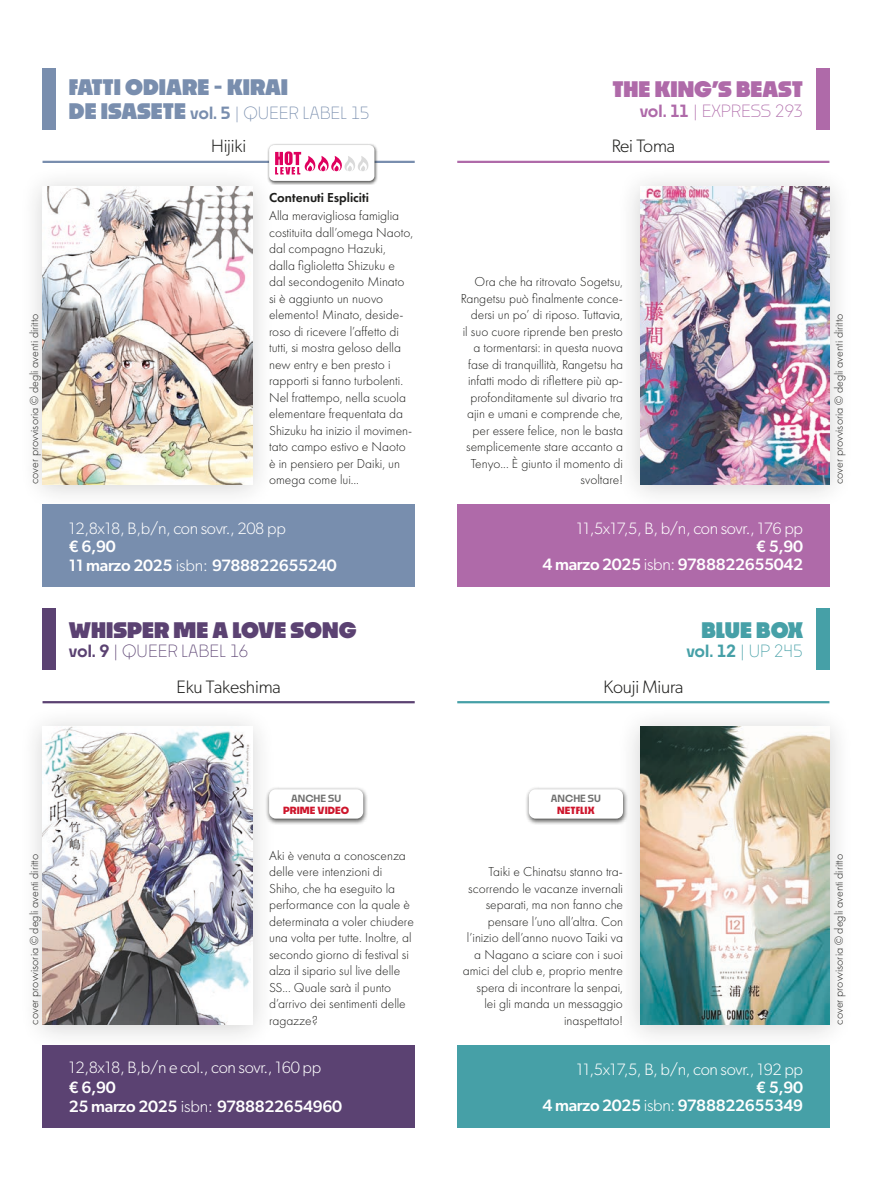
<style>
.page{position:relative;width:872px;height:1191px;background:#fff}
.page>*{position:absolute;margin:0;border:0;box-sizing:border-box;transform-origin:0 0}
.t1{font:900 21px "Noka";color:#5b4272}
.t2{font:900 21px "Noka";color:#798eae}
.t3{font:900 21px "Noka";color:#af6aa9}
.t4{font:900 21px "Noka";color:#46a0a7}
.t5{font:300 18px "Gibson";letter-spacing:-.01em;color:#1d1d1b}
.t6{font:300 16.5px/19.5px "Gibson";letter-spacing:-.02em;color:#fff}
.t7{font:500 16.5px "Gibson";letter-spacing:-.02em;color:#fff}
.t8{font:300 16.5px "Noka";color:#798eae}
.t9{font:300 16.5px "Noka";color:#5b4272}
.t10{font:300 16.5px "Noka";color:#af6aa9}
.t11{font:600 16.5px "Noka";color:#46a0a7}
.t12{font:300 13.5px/16.5px "Futura PT";color:#1d1d1b;text-align:right}
.t13{font:600 13.5px "Futura PT";color:#1d1d1b}
.t14{font:300 12px "Futura PT";color:#1d1d1b}
.t15{font:700 9.75px "Noka";letter-spacing:.01em;color:#ce162c}
.t16{font:600 9.75px "Noka";color:#70706f}
.s1{font-weight:900;font-size:21px}
.s2{font-weight:600}
.s3{font-weight:500}
.s4{font-weight:300}
</style>
<div class="page">
<div style="left:816px;top:608px;width:13px;height:61px;background:#46a0a7"></div>
<div style="left:43px;top:608px;width:13px;height:61px;background:#5b4272"></div>
<hr style="left:457px;top:701px;width:372px;height:2px;background:#46a0a7">
<hr style="left:43px;top:701px;width:372px;height:2px;background:#5b4272">
<div style="left:816px;top:68px;width:13px;height:61px;background:#af6aa9"></div>
<div style="left:43px;top:68px;width:13px;height:61px;background:#798eae"></div>
<hr style="left:457px;top:161px;width:372px;height:2px;background:#af6aa9">
<hr style="left:43px;top:161px;width:372px;height:2px;background:#798eae">
<div style="left:616px;top:705px;width:237px;height:345px;background:#1d1d1b;opacity:.2"></div>
<img style="left:640px;top:727px;width:189px;height:297px">
<div style="left:19px;top:705px;width:257px;height:345px;background:#1d1d1b;opacity:.2"></div>
<img style="left:43px;top:727px;width:209px;height:297px">
<div style="left:616px;top:165px;width:237px;height:345px;background:#1d1d1b;opacity:.2"></div>
<img style="left:640px;top:187px;width:189px;height:297px">
<div style="left:19px;top:165px;width:257px;height:345px;background:#1d1d1b;opacity:.2"></div>
<img style="left:43px;top:187px;width:209px;height:297px">
<div style="left:267px;top:143px;width:111px;height:42px;background:#1d1d1b;opacity:.75"></div>
<div style="left:269px;top:145px;width:105px;height:36px;background:#fff;border-radius:5px"></div>
<svg style="left:275px;top:151px;width:94px;height:23px"></svg>
<div style="left:525px;top:786px;width:103px;height:38px;background:#1d1d1b;opacity:.75"></div>
<div style="left:529px;top:789px;width:94px;height:29px;background:#fff;border-radius:7px"></div>
<div style="left:265px;top:786px;width:104px;height:38px;background:#1d1d1b;opacity:.75"></div>
<div style="left:269px;top:789px;width:94px;height:29px;background:#fff;border-radius:7px"></div>
<div style="left:43px;top:1045px;width:371px;height:82px;background:#5b4272"></div>
<div style="left:457px;top:1045px;width:372px;height:82px;background:#46a0a7"></div>
<div style="left:43px;top:504px;width:371px;height:83px;background:#788eae"></div>
<div style="left:457px;top:504px;width:372px;height:83px;background:#af6aa9"></div>
<p class="t2" style="left:69px;top:74px;width:221px">FATTI ODIARE - KIRAI</p>
<p class="t8" style="left:69px;top:103px;width:302px"><span class="s1">DE ISASETE</span> <span class="s2">vol. 5</span> | QUEER LABEL 15</p>
<p class="t3" style="left:612px;top:76px;width:192px">THE KING’S BEAST</p>
<p class="t10" style="left:639px;top:100px;width:165px"><span class="s2">vol. 11</span> | EXPRESS 293</p>
<p class="t5" style="left:211px;top:135px;width:37px">Hijiki</p>
<p class="t5" style="left:611px;top:135px;width:65px">Rei Toma</p>
<p class="t13" style="left:269px;top:189px;width:101px">Contenuti Espliciti</p>
<p class="t12" style="left:269px;top:208px;width:146px;text-align:left">Alla meravigliosa famiglia costituita dall’omega Naoto, dal compagno Hazuki, dalla figlioletta Shizuku e dal secondogenito Minato si è aggiunto un nuovo elemento! Minato, deside&shy;roso di ricevere l’affetto di tutti, si mostra geloso della new entry e ben presto i rapporti si fanno turbolenti.<br>Nel frattempo, nella scuola elementare frequentata da<br>Shizuku ha inizio il movimen&shy;tato campo estivo e Naoto è in pensiero per Daiki, un omega come lui…</p>
<p class="t12" style="left:461px;top:274px;width:164px">Ora che ha ritrovato Sogetsu,<br>Rangetsu può finalmente conce&shy;dersi un po’ di riposo. Tuttavia,<br>il suo cuore riprende ben presto a tormentarsi: in questa nuova fase di tranquillità, Rangetsu ha infatti modo di riflettere più ap&shy;profonditamente sul divario tra ajin e umani e comprende che, per essere felice, non le basta semplicemente stare accanto a<br>Tenyo... È giunto il momento di svoltare!</p>
<p class="t14" style="left:27px;top:484px;width:172px;rotate:-90deg">cover provvisoria © degli aventi diritto</p>
<p class="t14" style="left:832px;top:484px;width:172px;rotate:-90deg">cover provvisoria © degli aventi diritto</p>
<p class="t6" style="left:69px;top:518px;width:218px;line-height:18px">12,8x18, B,b/n, con sovr., 208 pp <span class="s3">€ 6,90</span></p>
<p class="t7" style="left:69px;top:555px;width:269px">11 marzo 2025 <span class="s4">isbn:</span> 9788822655240</p>
<p class="t1" style="left:69px;top:616px;width:289px">WHISPER ME A LOVE SONG</p>
<p class="t9" style="left:69px;top:640px;width:181px"><span class="s2">vol. 9</span> | QUEER LABEL 16</p>
<p class="t6" style="left:576px;top:518px;width:228px">11,5x17,5, B, b/n, con sovr., 176 pp</p>
<p class="t7" style="left:756px;top:537px;width:48px">€ 5,90</p>
<p class="t7" style="left:542px;top:555px;width:262px">4 marzo 2025 <span class="s4">isbn:</span> 9788822655042</p>
<p class="t4" style="left:701px;top:616px;width:103px">BLUE BOX</p>
<p class="t11" style="left:686px;top:640px;width:118px">vol. 12 <span class="s4">| UP 245</span></p>
<p class="t5" style="left:177px;top:675px;width:106px">Eku Takeshima</p>
<p class="t5" style="left:603px;top:675px;width:81px">Kouji Miura</p>
<p class="t16" style="left:291px;top:792px;width:51px">ANCHE SU</p>
<p class="t15" style="left:283px;top:804px;width:68px">PRIME VIDEO</p>
<p class="t16" style="left:551px;top:792px;width:51px">ANCHE SU</p>
<p class="t15" style="left:557px;top:804px;width:39px">NETFLIX</p>
<p class="t12" style="left:269px;top:847px;width:146px;text-align:left">Aki è venuta a conoscenza delle vere intenzioni di<br>Shiho, che ha eseguito la performance con la quale è determinata a voler chiudere una volta per tutte. Inoltre, al secondo giorno di festival si alza il sipario sul live delle<br>SS... Quale sarà il punto d’arrivo dei sentimenti delle ragazze?</p>
<p class="t14" style="left:27px;top:1024px;width:172px;rotate:-90deg">cover provvisoria © degli aventi diritto</p>
<p class="t14" style="left:832px;top:1024px;width:172px;rotate:-90deg">cover provvisoria © degli aventi diritto</p>
<p class="t12" style="left:463px;top:863px;width:162px">Taiki e Chinatsu stanno tra&shy;scorrendo le vacanze invernali separati, ma non fanno che pensare l’uno all’altra. Con l’inizio dell’anno nuovo Taiki va a Nagano a sciare con i suoi amici del club e, proprio mentre spera di incontrare la senpai, lei gli manda un messaggio inaspettato!</p>
<p class="t6" style="left:69px;top:1057px;width:254px">12,8x18, B,b/n e col., con sovr., 160 pp <span class="s3">€ 6,90</span></p>
<p class="t7" style="left:69px;top:1096px;width:275px">25 marzo 2025 <span class="s4">isbn:</span> 9788822654960</p>
<p class="t6" style="left:576px;top:1059px;width:228px">11,5x17,5, B, b/n, con sovr., 192 pp</p>
<p class="t7" style="left:756px;top:1077px;width:48px">€ 5,90</p>
<p class="t7" style="left:542px;top:1095px;width:262px">4 marzo 2025 <span class="s4">isbn:</span> 9788822655349</p>
</div>
